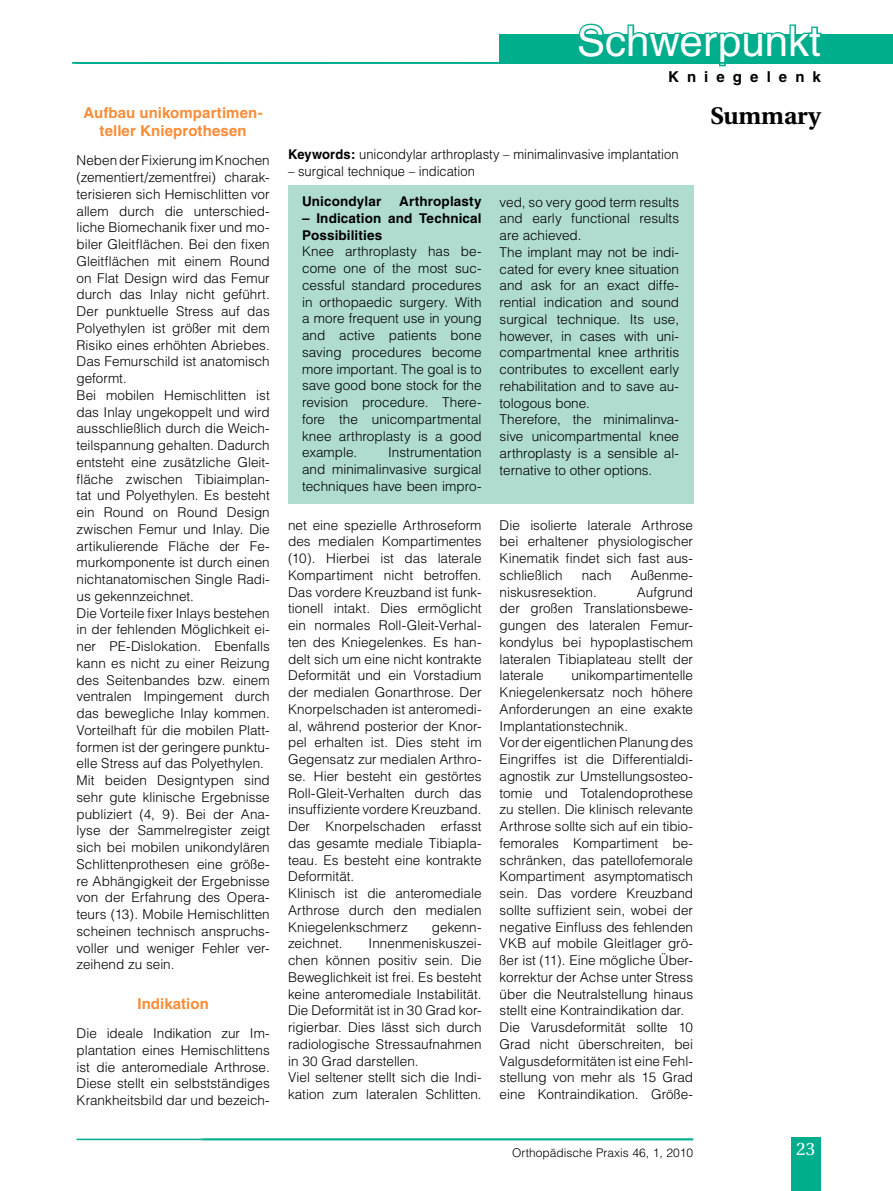
<style>
.page{position:relative;width:893px;height:1191px;background:#fff}
.page>*{position:absolute;margin:0;border:0;box-sizing:border-box;transform-origin:0 0}
.t1{font:42px "Helvetica";color:#fff}
.t2{font:700 24px "Utopia";color:#000}
.t3{font:18px "Utopia";color:#fff}
.t4{font:700 15px/18px "Helvetica";letter-spacing:.005em;color:#f98c37;text-align:center}
.t5{font:700 15px "Helvetica";letter-spacing:.54em;color:#000}
.t6{font:300 13.5px/16.8px "Helvetica";color:#000;text-align:justify}
.t7{font:300 13.5px "Helvetica";color:#000;scale:.96 1}
.t8{font:700 13.5px/16.8px "Helvetica";letter-spacing:.01em;color:#000}
.t9{font:300 12px "Helvetica";color:#000}
.s1{font-weight:700}
</style>
<div class="page">
<hr style="left:77px;top:1138px;width:616px;height:2px;background:#00ae8e">
<div style="left:791px;top:1136px;width:30px;height:55px;background:#00ae8e"></div>
<div style="left:500px;top:34px;width:393px;height:30px;background:#00ae8e"></div>
<svg style="left:578px;top:23px;width:244px;height:44px"></svg>
<hr style="left:72px;top:62px;width:744px;height:2px;background:#00ae8e">
<div style="left:288px;top:185px;width:405px;height:319px;background:#afdccf"></div>
<p class="t4" style="left:84px;top:103px;width:181px">Aufbau unikompartimen&shy;teller Knieprothesen</p>
<p class="t6" style="left:77px;top:152px;width:195px;text-align:left">Neben der Fixierung im Knochen (zementiert/zementfrei) charak&shy;terisieren sich Hemischlitten vor allem durch die unterschied&shy;liche Biomechanik fixer und mo&shy;biler Gleitflächen. Bei den fixen<br>Gleitflächen mit einem Round on Flat Design wird das Femur durch das Inlay nicht geführt.<br>Der punktuelle Stress auf das<br>Polyethylen ist größer mit dem<br>Risiko eines erhöhten Abriebes.<br>Das Femurschild ist anatomisch geformt.<br>Bei mobilen Hemischlitten ist das Inlay ungekoppelt und wird ausschließlich durch die Weich&shy;teilspannung gehalten. Dadurch entsteht eine zusätzliche Gleit&shy;fläche zwischen Tibiaimplan&shy;tat und Polyethylen. Es besteht ein Round on Round Design zwischen Femur und Inlay. Die artikulierende Fläche der Fe&shy;murkomponente ist durch einen nichtanatomischen Single Radi&shy;us gekennzeichnet.<br>Die Vorteile fixer Inlays bestehen in der fehlenden Möglichkeit ei&shy;ner PE-Dislokation. Ebenfalls kann es nicht zu einer Reizung des Seitenbandes bzw. einem ventralen Impingement durch das bewegliche Inlay kommen.<br>Vorteilhaft für die mobilen Platt&shy;formen ist der geringere punktu&shy;elle Stress auf das Polyethylen.<br>Mit beiden Designtypen sind sehr gute klinische Ergebnisse publiziert (4, 9). Bei der Ana&shy;lyse der Sammelregister zeigt sich bei mobilen unikondylären<br>Schlittenprothesen eine größe&shy;re Abhängigkeit der Ergebnisse von der Erfahrung des Opera&shy;teurs (13). Mobile Hemischlitten scheinen technisch anspruchs&shy;voller und weniger Fehler ver&shy;zeihend zu sein.</p>
<p class="t4" style="left:137px;top:994px;width:73px">Indikation</p>
<p class="t6" style="left:77px;top:1024px;width:195px">Die ideale Indikation zur Im&shy;plantation eines Hemischlittens ist die anteromediale Arthrose.<br>Diese stellt ein selbstständiges Krankheitsbild dar und bezeich-</p>
<h1 class="t1" style="left:577px;top:17px;width:245px">Schwerpunkt</h1>
<p class="t5" style="left:668px;top:67px;width:154px">Kniegelenk</p>
<p class="t7" style="left:288px;top:146px;width:408px"><span class="s1">Keywords:</span> unicondylar arthroplasty – minimalinvasive implantation</p>
<p class="t7" style="left:288px;top:162px;width:196px">– surgical technique – indication</p>
<p class="t8" style="left:302px;top:193px;width:81px">Unicondylar</p>
<p class="t8" style="left:399px;top:193px;width:84px">Arthroplasty</p>
<p class="t8" style="left:302px;top:210px;width:181px">– Indication and Technical<br>Possibilities</p>
<p class="t6" style="left:302px;top:243px;width:181px">Knee arthroplasty has be&shy;come one of the most suc&shy;cessful standard procedures in orthopaedic surgery. With a more frequent use in young and active patients bone saving procedures become more important. The goal is to save good bone stock for the revision procedure. There&shy;fore the unicompartmental knee arthroplasty is a good example.</p>
<p class="t6" style="left:302px;top:444px;width:181px;text-indent:86px">Instrumentation and minimalinvasive surgical techniques have been impro-</p>
<p class="t6" style="left:288px;top:516px;width:195px;text-align:left">net eine spezielle Arthroseform des medialen Kompartimentes (10). Hierbei ist das laterale<br>Kompartiment nicht betroffen.<br>Das vordere Kreuzband ist funk&shy;tionell intakt. Dies ermöglicht ein normales Roll-Gleit-Verhal&shy;ten des Kniegelenkes. Es han&shy;delt sich um eine nicht kontrakte<br>Deformität und ein Vorstadium der medialen Gonarthrose. Der<br>Knorpelschaden ist anteromedi&shy;al, während posterior der Knor&shy;pel erhalten ist. Dies steht im<br>Gegensatz zur medialen Arthro&shy;se. Hier besteht ein gestörtes<br>Roll-Gleit-Verhalten durch das insuffiziente vordere Kreuzband.<br>Der Knorpelschaden erfasst das gesamte mediale Tibiapla&shy;teau. Es besteht eine kontrakte<br>Deformität.<br>Klinisch ist die anteromediale<br>Arthrose durch den medialen<br>Kniegelenkschmerz</p>
<p class="t6" style="left:432px;top:918px;width:51px">gekenn-</p>
<p class="t6" style="left:288px;top:935px;width:195px;text-align:left;text-indent:81px">Innenmeniskuszei&shy;chen können positiv sein. Die<br>Beweglichkeit ist frei. Es besteht keine anteromediale Instabilität.<br>Die Deformität ist in 30 Grad kor&shy;rigierbar. Dies lässt sich durch radiologische Stressaufnahmen in 30 Grad darstellen.<br>Viel seltener stellt sich die Indi&shy;kation zum lateralen Schlitten.</p>
<p class="t6" style="left:288px;top:935px;width:56px">zeichnet.</p>
<p class="t6" style="left:500px;top:193px;width:181px;text-align:left">ved, so very good term results and early functional results are achieved.<br>The implant may not be indi&shy;cated for every knee situation and ask for an exact diffe&shy;rential indication and sound surgical technique. Its use, however, in cases with uni&shy;compartmental knee arthritis contributes to excellent early rehabilitation and to save au&shy;tologous bone.<br>Therefore, the minimalinva&shy;sive unicompartmental knee arthroplasty is a sensible al&shy;ternative to other options.</p>
<p class="t6" style="left:500px;top:516px;width:195px">Die isolierte laterale Arthrose bei erhaltener physiologischer Kinematik findet sich fast aus&shy;schließlich</p>
<p class="t6" style="left:582px;top:566px;width:31px">nach</p>
<p class="t6" style="left:631px;top:566px;width:64px">Außenme-</p>
<p class="t6" style="left:500px;top:583px;width:99px">niskusresektion.</p>
<p class="t6" style="left:500px;top:583px;width:195px;text-indent:137px">Aufgrund der großen Translationsbewe&shy;gungen des lateralen Femur&shy;kondylus bei hypoplastischem lateralen Tibiaplateau stellt der laterale</p>
<p class="t6" style="left:500px;top:667px;width:195px;text-align:left;text-indent:72px">unikompartimentelle<br>Kniegelenkersatz noch höhere<br>Anforderungen an eine exakte<br>Implantationstechnik.<br>Vor der eigentlichen Planung des<br>Eingriffes ist die Differentialdi&shy;agnostik zur Umstellungsosteo&shy;tomie und Totalendoprothese zu stellen. Die klinisch relevante<br>Arthrose sollte sich auf ein tibio&shy;femorales Kompartiment be&shy;schränken, das patellofemorale<br>Kompartiment asymptomatisch sein. Das vordere Kreuzband sollte suffizient sein, wobei der negative Einfluss des fehlenden<br>VKB auf mobile Gleitlager grö&shy;ßer ist (11). Eine mögliche Über&shy;korrektur der Achse unter Stress über die Neutralstellung hinaus stellt eine Kontraindikation dar.<br>Die Varusdeformität sollte 10<br>Grad nicht überschreiten, bei<br>Valgusdeformitäten ist eine Fehl&shy;stellung von mehr als 15 Grad eine Kontraindikation. Größe-</p>
<h2 class="t2" style="left:711px;top:102px;width:112px">Summary</h2>
<p class="t9" style="left:512px;top:1145px;width:182px">Orthopädische Praxis 46, 1, 2010</p>
<h3 class="t3" style="left:796px;top:1139px;width:10px">23</h3>
</div>
